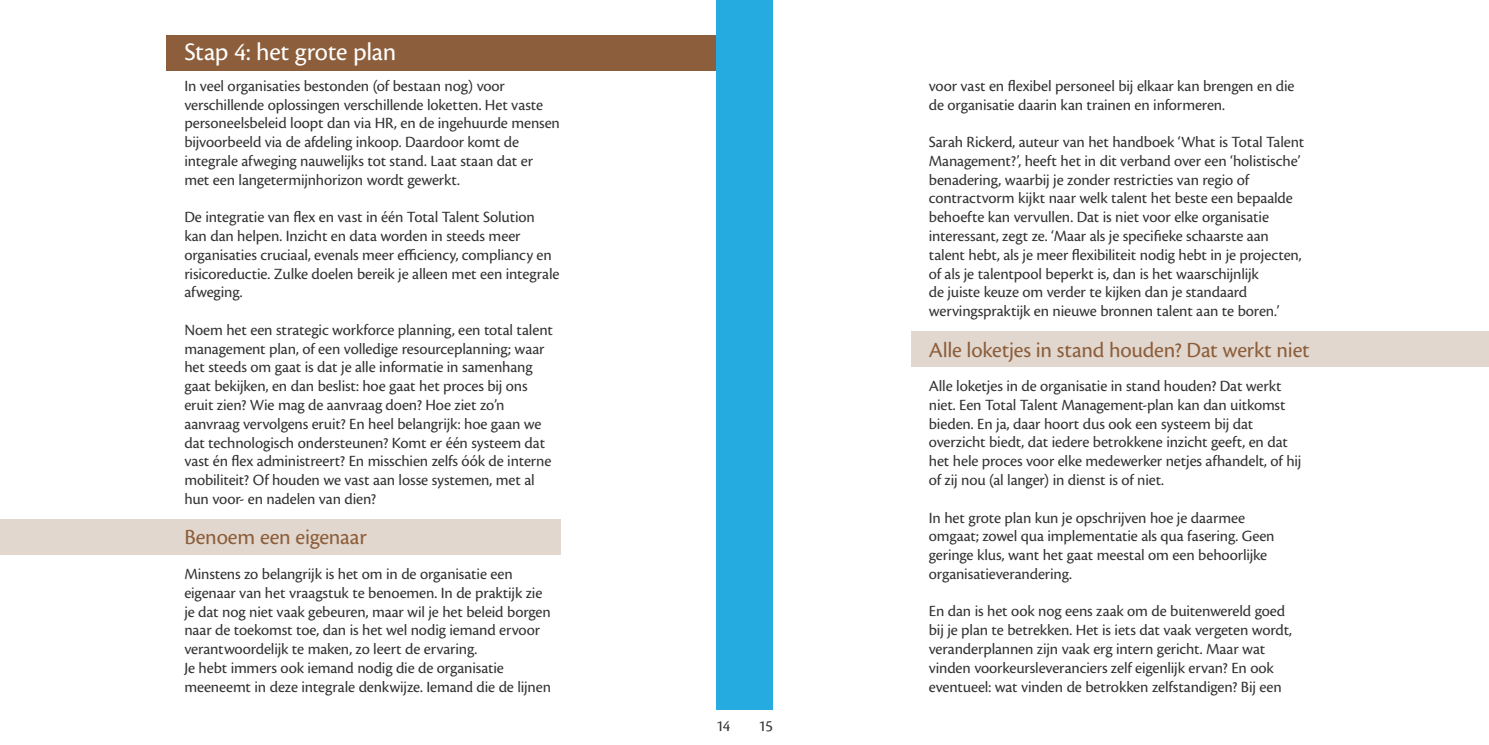
<style>
.page{position:relative;width:1489px;height:745px;background:#fff}
.page>*{position:absolute;margin:0;border:0;box-sizing:border-box;transform-origin:0 0}
.t1{font:26.25px "Cronos Pro";letter-spacing:-.01em;color:#fff}
.t2{font:22.5px "Cronos Pro";letter-spacing:-.01em;color:#8c5e3b}
.t3{font:16.25px/18.8px "Cronos Pro";letter-spacing:-.01em;color:#323232}
</style>
<div class="page">
<div style="left:716px;top:0;width:56px;height:709px;background:#26abe0"></div>
<div style="left:167px;top:35px;width:549px;height:36px;background:#8c5e3b"></div>
<div style="left:0;top:519px;width:560px;height:36px;background:#e2d7ce"></div>
<div style="left:911px;top:331px;width:577px;height:36px;background:#e2d7ce"></div>
<h1 class="t1" style="left:184px;top:37px;width:213px">Stap 4: het grote plan</h1>
<p class="t3" style="left:184px;top:76px;width:377px">In veel organisaties bestonden (of bestaan nog) voor verschillende oplossingen verschillende loketten. Het vaste personeelsbeleid loopt dan via HR, en de ingehuurde mensen bijvoorbeeld via de afdeling inkoop. Daardoor komt de integrale afweging nauwelijks tot stand. Laat staan dat er met een langetermijnhorizon wordt gewerkt.</p>
<p class="t3" style="left:184px;top:208px;width:377px">De integratie van flex en vast in één Total Talent Solution kan dan helpen. Inzicht en data worden in steeds meer organisaties cruciaal, evenals meer efficiency, compliancy en risicoreductie. Zulke doelen bereik je alleen met een integrale afweging.</p>
<p class="t3" style="left:184px;top:320px;width:370px">Noem het een strategic workforce planning, een total talent management plan, of een volledige resourceplanning; waar het steeds om gaat is dat je alle informatie in samenhang gaat bekijken, en dan beslist: hoe gaat het proces bij ons eruit zien? Wie mag de aanvraag doen? Hoe ziet zo’n aanvraag vervolgens eruit? En heel belangrijk: hoe gaan we dat technologisch ondersteunen? Komt er één systeem dat vast én flex administreert? En misschien zelfs óók de interne mobiliteit? Of houden we vast aan losse systemen, met al hun voor- en nadelen van dien?</p>
<h2 class="t2" style="left:184px;top:524px;width:184px">Benoem een eigenaar</h2>
<p class="t3" style="left:184px;top:564px;width:368px">Minstens zo belangrijk is het om in de organisatie een eigenaar van het vraagstuk te benoemen. In de praktijk zie je dat nog niet vaak gebeuren, maar wil je het beleid borgen naar de toekomst toe, dan is het wel nodig iemand ervoor verantwoordelijk te maken, zo leert de ervaring.<br>Je hebt immers ook iemand nodig die de organisatie meeneemt in deze integrale denkwijze. Iemand die de lijnen</p>
<p class="t3" style="left:716px;top:716px;width:16px">14</p>
<p class="t3" style="left:758px;top:716px;width:16px">15</p>
<p class="t3" style="left:928px;top:76px;width:367px">voor vast en flexibel personeel bij elkaar kan brengen en die de organisatie daarin kan trainen en informeren.</p>
<p class="t3" style="left:928px;top:133px;width:377px">Sarah Rickerd, auteur van het handboek ‘What is Total Talent Management?’, heeft het in dit verband over een ‘holistische’ benadering, waarbij je zonder restricties van regio of contractvorm kijkt naar welk talent het beste een bepaalde behoefte kan vervullen. Dat is niet voor elke organisatie interessant, zegt ze. ‘Maar als je specifieke schaarste aan talent hebt, als je meer flexibiliteit nodig hebt in je projecten, of als je talentpool beperkt is, dan is het waarschijnlijk<br>de juiste keuze om verder te kijken dan je standaard wervingspraktijk en nieuwe bronnen talent aan te boren.’</p>
<h2 class="t2" style="left:928px;top:337px;width:382px">Alle loketjes in stand houden? Dat werkt niet</h2>
<p class="t3" style="left:928px;top:376px;width:374px">Alle loketjes in de organisatie in stand houden? Dat werkt niet. Een Total Talent Management-plan kan dan uitkomst bieden. En ja, daar hoort dus ook een systeem bij dat overzicht biedt, dat iedere betrokkene inzicht geeft, en dat het hele proces voor elke medewerker netjes afhandelt, of hij of zij nou (al langer) in dienst is of niet.</p>
<p class="t3" style="left:928px;top:508px;width:347px">In het grote plan kun je opschrijven hoe je daarmee omgaat; zowel qua implementatie als qua fasering. Geen geringe klus, want het gaat meestal om een behoorlijke organisatieverandering.</p>
<p class="t3" style="left:928px;top:601px;width:365px">En dan is het ook nog eens zaak om de buitenwereld goed bij je plan te betrekken. Het is iets dat vaak vergeten wordt, veranderplannen zijn vaak erg intern gericht. Maar wat vinden voorkeursleveranciers zelf eigenlijk ervan? En ook eventueel: wat vinden de betrokken zelfstandigen? Bij een</p>
</div>
